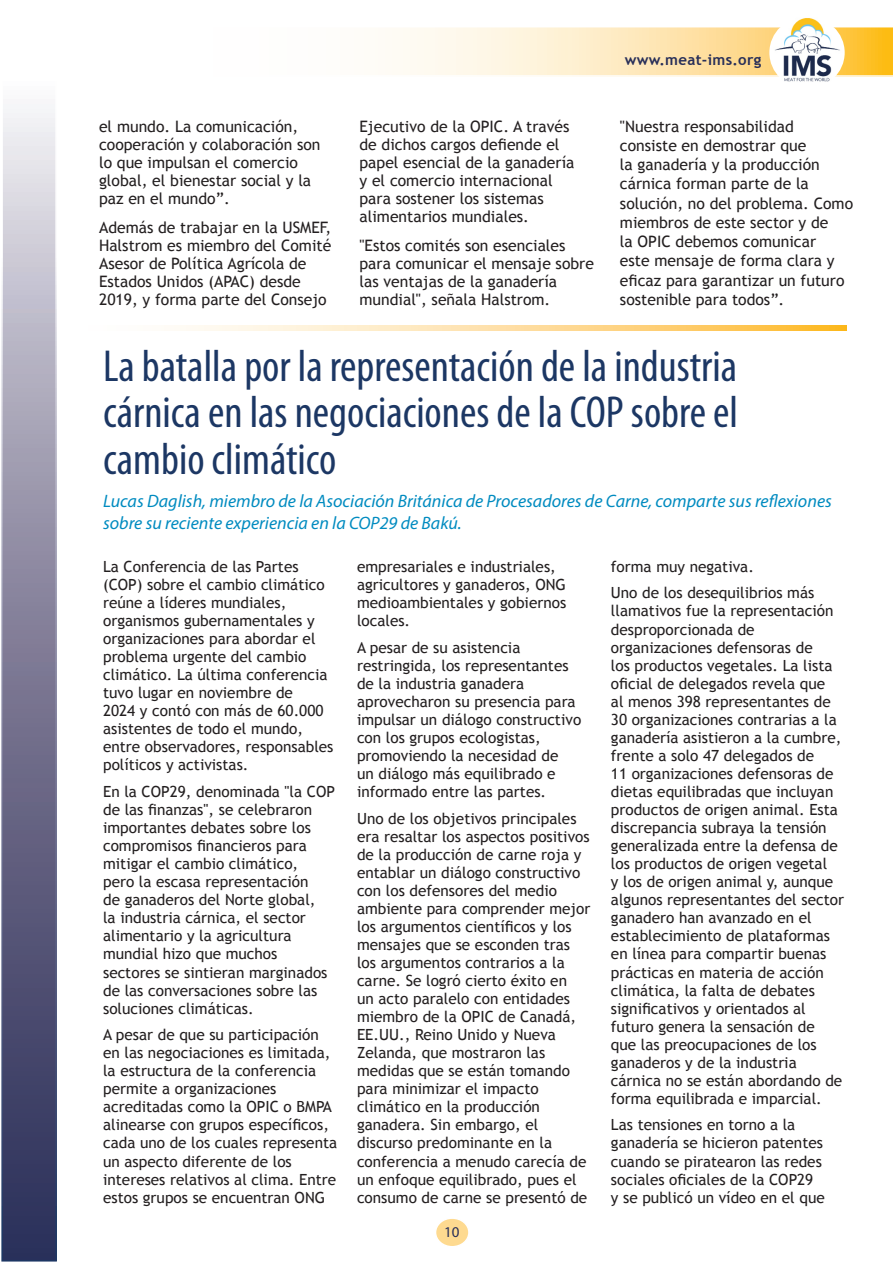
<style>
.page{position:relative;width:893px;height:1263px;background:#fff}
.page>*{position:absolute;margin:0;border:0;box-sizing:border-box;transform-origin:0 0}
.Head1{font:condensed 45px/46.5px "Myriad Pro";color:#1c3764;text-align:justify}
.Head1-2{font:italic 18px/22.5px "Myriad Pro";color:#008bc0}
.SubheadBlue{font:15.75px/18px "Trebuchet MS";color:#231f20}
.SubheadBlue-2{font:15.3px/18px "Trebuchet MS";color:#231f20}
.t1{font:700 15px "Trebuchet MS";letter-spacing:.02em;color:#282f59}
.t2{font:15px "Myriad Pro";color:#282f59}
</style>
<div class="page">
<svg style="left:4px;top:109px;width:50px;height:1149px;background:#817f99"></svg>
<div style="left:1px;top:76px;width:56px;height:1185px;border:2px solid #fff"></div>
<svg style="left:1px;top:27px;width:891px;height:50px"></svg>
<img style="left:769px;top:18px;width:76px;height:64px">
<div style="left:436px;top:1218px;width:33px;height:29px;background:#feda90;border-radius:50%"></div>
<div style="left:435px;top:1217px;width:35px;height:30px;border:2px solid #fff;border-radius:50%"></div>
<svg style="left:892px;top:27px;width:1px;height:50px"></svg>
<svg style="left:180px;top:325px;width:667px;height:5px;background:#fddc9b"></svg>
<p class="SubheadBlue" style="left:99px;top:117px;width:223px">el mundo. La comunicación, cooperación y colaboración son lo que impulsan el comercio global, el bienestar social y la paz en el mundo”.</p>
<p class="SubheadBlue" style="left:99px;top:218px;width:234px">Además de trabajar en la USMEF,<br>Halstrom es miembro del Comité<br>Asesor de Política Agrícola de<br>Estados Unidos (APAC) desde<br>2019, y forma parte del Consejo</p>
<p class="SubheadBlue" style="left:360px;top:117px;width:216px">Ejecutivo de la OPIC. A través de dichos cargos defiende el papel esencial de la ganadería y el comercio internacional para sostener los sistemas alimentarios mundiales.</p>
<p class="SubheadBlue" style="left:360px;top:236px;width:236px">"Estos comités son esenciales para comunicar el mensaje sobre las ventajas de la ganadería mundial", señala Halstrom.</p>
<p class="t1" style="left:625px;top:50px;width:138px">www.meat-ims.org</p>
<p class="SubheadBlue" style="left:620px;top:117px;width:235px;line-height:19.2px">"Nuestra responsabilidad consiste en demostrar que<br>la ganadería y la producción cárnica forman parte de la solución, no del problema. Como miembros de este sector y de<br>la OPIC debemos comunicar<br>este mensaje de forma clara y eficaz para garantizar un futuro sostenible para todos”.</p>
<p class="Head1" style="left:103px;top:342px;width:636px">La batalla por la representación de la industria cárnica en las negociaciones de la COP sobre el cambio climático</p>
<p class="Head1-2" style="left:103px;top:489px;width:730px">Lucas Daglish, miembro de la Asociación Británica de Procesadores de Carne, comparte sus reflexiones sobre su reciente experiencia en la COP29 de Bakú.</p>
<p class="SubheadBlue-2" style="left:103px;top:558px;width:232px">La Conferencia de las Partes (COP) sobre el cambio climático reúne a líderes mundiales, organismos gubernamentales y organizaciones para abordar el problema urgente del cambio climático. La última conferencia tuvo lugar en noviembre de<br>2024 y contó con más de 60.000 asistentes de todo el mundo, entre observadores, responsables políticos y activistas.</p>
<p class="SubheadBlue-2" style="left:103px;top:783px;width:233px">En la COP29, denominada "la COP de las finanzas", se celebraron importantes debates sobre los compromisos financieros para mitigar el cambio climático,<br>pero la escasa representación<br>de ganaderos del Norte global,<br>la industria cárnica, el sector alimentario y la agricultura mundial hizo que muchos sectores se sintieran marginados de las conversaciones sobre las soluciones climáticas.</p>
<p class="SubheadBlue-2" style="left:103px;top:1026px;width:236px">A pesar de que su participación en las negociaciones es limitada, la estructura de la conferencia permite a organizaciones acreditadas como la OPIC o BMPA alinearse con grupos específicos, cada uno de los cuales representa un aspecto diferente de los intereses relativos al clima. Entre estos grupos se encuentran ONG</p>
<p class="SubheadBlue-2" style="left:357px;top:558px;width:211px">empresariales e industriales, agricultores y ganaderos, ONG medioambientales y gobiernos locales.</p>
<p class="SubheadBlue-2" style="left:357px;top:638px;width:226px">A pesar de su asistencia restringida, los representantes de la industria ganadera aprovecharon su presencia para impulsar un diálogo constructivo con los grupos ecologistas, promoviendo la necesidad de<br>un diálogo más equilibrado e informado entre las partes.</p>
<p class="SubheadBlue-2" style="left:357px;top:809px;width:235px">Uno de los objetivos principales era resaltar los aspectos positivos de la producción de carne roja y entablar un diálogo constructivo con los defensores del medio ambiente para comprender mejor los argumentos científicos y los mensajes que se esconden tras los argumentos contrarios a la carne. Se logró cierto éxito en<br>un acto paralelo con entidades miembro de la OPIC de Canadá,<br>EE.UU., Reino Unido y Nueva<br>Zelanda, que mostraron las medidas que se están tomando para minimizar el impacto climático en la producción ganadera. Sin embargo, el discurso predominante en la conferencia a menudo carecía de un enfoque equilibrado, pues el consumo de carne se presentó de</p>
<p class="SubheadBlue-2" style="left:611px;top:558px;width:145px">forma muy negativa.</p>
<p class="SubheadBlue-2" style="left:611px;top:584px;width:235px">Uno de los desequilibrios más llamativos fue la representación desproporcionada de organizaciones defensoras de<br>los productos vegetales. La lista oficial de delegados revela que<br>al menos 398 representantes de<br>30 organizaciones contrarias a la ganadería asistieron a la cumbre, frente a solo 47 delegados de<br>11 organizaciones defensoras de dietas equilibradas que incluyan productos de origen animal. Esta discrepancia subraya la tensión generalizada entre la defensa de los productos de origen vegetal<br>y los de origen animal y, aunque algunos representantes del sector ganadero han avanzado en el establecimiento de plataformas en línea para compartir buenas prácticas en materia de acción climática, la falta de debates significativos y orientados al futuro genera la sensación de<br>que las preocupaciones de los ganaderos y de la industria cárnica no se están abordando de forma equilibrada e imparcial.</p>
<p class="SubheadBlue-2" style="left:611px;top:1116px;width:215px">Las tensiones en torno a la ganadería se hicieron patentes cuando se piratearon las redes sociales oficiales de la COP29<br>y se publicó un vídeo en el que</p>
<p class="t2" style="left:444px;top:1223px;width:17px">10</p>
</div>
